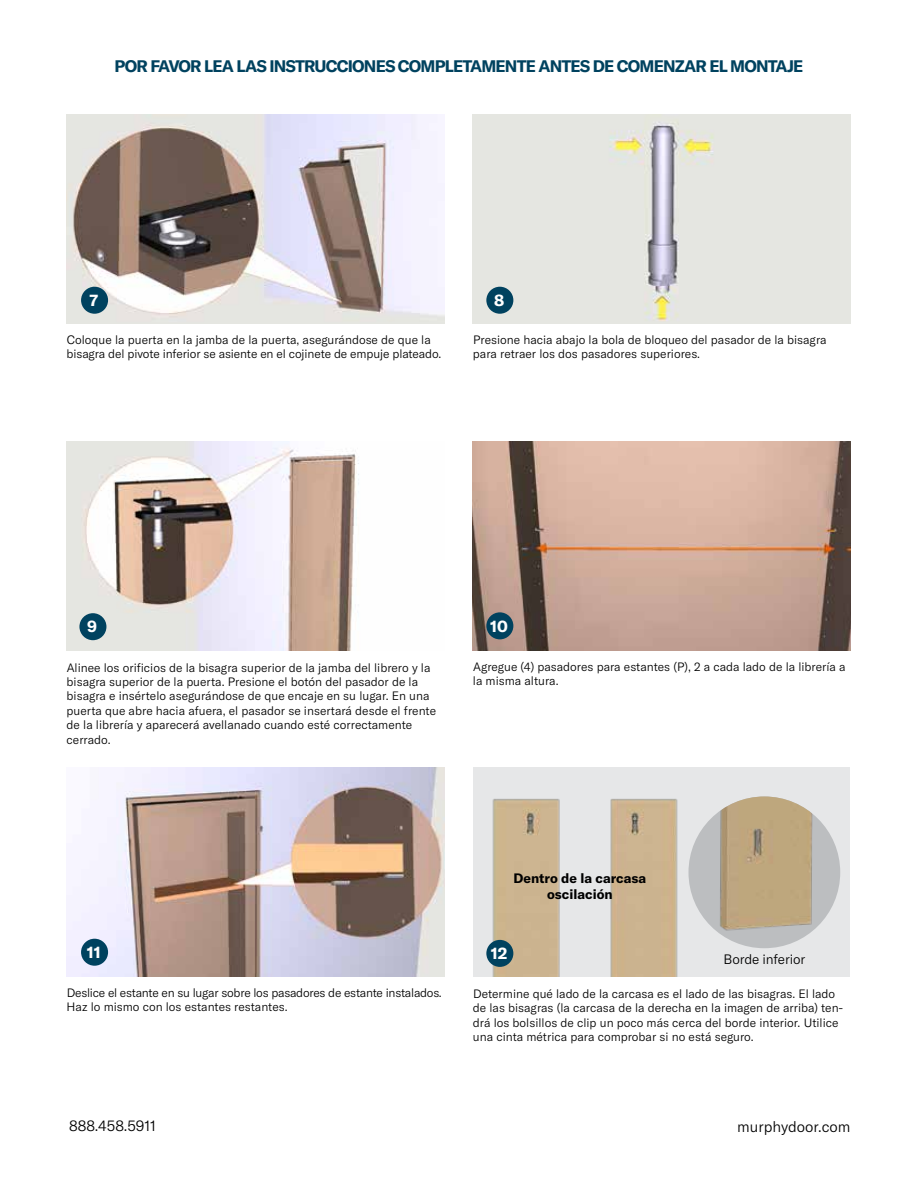
<style>
.page{position:relative;width:918px;height:1188px;background:#fff}
.page>*{position:absolute;margin:0;border:0;box-sizing:border-box;transform-origin:0 0}
.t1{font:700 16.5px "GT America";letter-spacing:-.05em;color:#00425f}
.t2{font:700 16.2px "GT America";color:#fff}
.t3{font:300 15px "GT America";color:#000}
.t4{font:700 13.5px/16.2px "GT America";color:#000;text-align:center}
.t5{font:300 13.5px "GT America";letter-spacing:-.01em;color:#000}
.t6{font:300 12px/14.4px "GT America";color:#000}
.t7{font:300 12px/14.4px "GT America";letter-spacing:-.02em;color:#000}
</style>
<div class="page">
<img style="left:67px;top:115px;width:378px;height:209px">
<img style="left:473px;top:441px;width:378px;height:209px">
<div style="left:81px;top:287px;width:27px;height:27px;background:#00425f;border-radius:50%"></div>
<div style="left:486px;top:612px;width:27px;height:27px;background:#00425f;border-radius:50%"></div>
<img style="left:473px;top:115px;width:378px;height:209px">
<img style="left:67px;top:767px;width:378px;height:210px">
<div style="left:486px;top:287px;width:27px;height:27px;background:#00425f;border-radius:50%"></div>
<div style="left:81px;top:939px;width:27px;height:27px;background:#00425f;border-radius:50%"></div>
<img style="left:473px;top:767px;width:376px;height:210px">
<div style="left:486px;top:940px;width:27px;height:27px;background:#00425f;border-radius:50%"></div>
<img style="left:67px;top:441px;width:292px;height:209px">
<div style="left:79px;top:613px;width:27px;height:27px;background:#00425f;border-radius:50%"></div>
<div style="left:688px;top:796px;width:152px;height:152px;background:#bcbec0;border-radius:50%"></div>
<img style="left:688px;top:796px;width:152px;height:142px">
<h1 class="t1" style="left:115px;top:56px;width:690px">POR FAVOR LEA LAS INSTRUCCIONES COMPLETAMENTE ANTES DE COMENZAR EL MONTAJE</h1>
<h2 class="t2" style="left:89px;top:290px;width:10px">7</h2>
<h2 class="t2" style="left:494px;top:290px;width:12px">8</h2>
<p class="t6" style="left:67px;top:332px;width:376px">Coloque la puerta en la jamba de la puerta, asegurándose de que la bisagra del pivote inferior se asiente en el cojinete de empuje plateado.</p>
<p class="t6" style="left:473px;top:332px;width:355px">Presione hacia abajo la bola de bloqueo del pasador de la bisagra para retraer los dos pasadores superiores.</p>
<h2 class="t2" style="left:87px;top:617px;width:11px">9</h2>
<p class="t6" style="left:67px;top:660px;width:371px">Alinee los orificios de la bisagra superior de la jamba del librero y la bisagra superior de la puerta. Presione el botón del pasador de la bisagra e insértelo asegurándose de que encaje en su lugar. En una puerta que abre hacia afuera, el pasador se insertará desde el frente de la librería y aparecerá avellanado cuando esté correctamente cerrado.</p>
<h2 class="t2" style="left:490px;top:616px;width:19px">10</h2>
<p class="t6" style="left:473px;top:659px;width:374px">Agregue (4) pasadores para estantes (P), 2 a cada lado de la librería a la misma altura.</p>
<p class="t4" style="left:514px;top:870px;width:134px">Dentro de la carcasa oscilación</p>
<h2 class="t2" style="left:87px;top:942px;width:16px">11</h2>
<h2 class="t2" style="left:491px;top:943px;width:18px">12</h2>
<p class="t5" style="left:724px;top:951px;width:83px">Borde inferior</p>
<p class="t7" style="left:67px;top:986px;width:377px">Deslice el estante en su lugar sobre los pasadores de estante instalados.<br>Haz lo mismo con los estantes restantes.</p>
<p class="t6" style="left:473px;top:987px;width:372px">Determine qué lado de la carcasa es el lado de las bisagras. El lado de las bisagras (la carcasa de la derecha en la imagen de arriba) ten&shy;drá los bolsillos de clip un poco más cerca del borde interior. Utilice una cinta métrica para comprobar si no está seguro.</p>
<p class="t3" style="left:69px;top:1117px;width:88px">888.458.5911</p>
<p class="t3" style="left:737px;top:1118px;width:115px">murphydoor.com</p>
</div>
